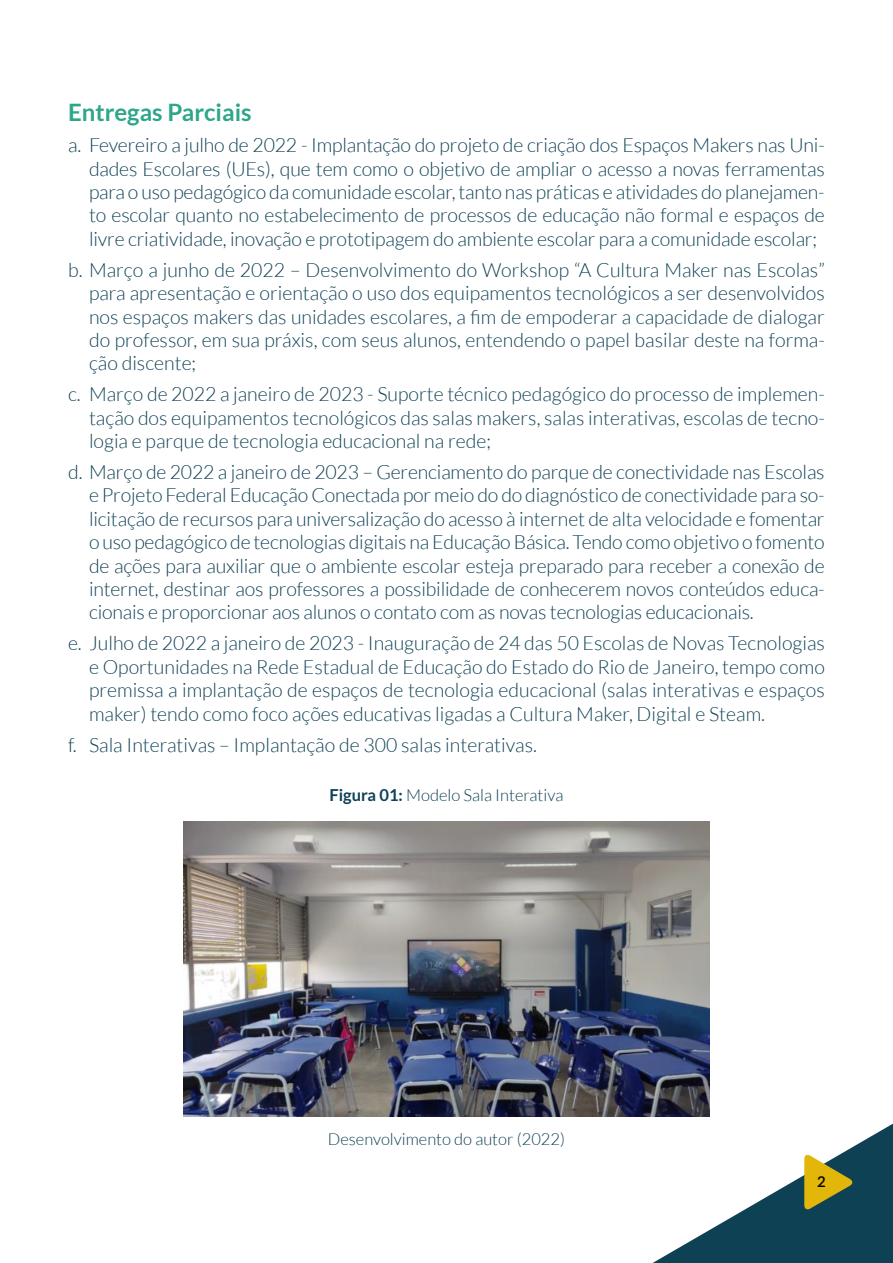
<style>
.page{position:relative;width:893px;height:1263px;background:#fff}
.page>*{position:absolute;margin:0;border:0;box-sizing:border-box;transform-origin:0 0}
.t1{font:700 24px "Lato";color:#2ea689}
.t2{font:300 19.5px/23.4px "Lato";color:#0f4155;text-align:justify}
.t3{font:300 16.5px "Lato";color:#0f4155}
.t4{font:600 15px "Lato";color:#000}
.s1{font-weight:700}
</style>
<div class="page">
<svg style="left:514px;top:1097px;width:379px;height:166px"></svg>
<svg style="left:804px;top:1154px;width:49px;height:56px;background:#928d36"></svg>
<img style="left:184px;top:821px;width:525px;height:295px">
<p class="t1" style="left:68px;top:99px;width:185px">Entregas Parciais</p>
<p class="t2" style="left:89px;top:134px;width:737px;text-indent:-21px">a. Fevereiro a julho de 2022 - Implantação do projeto de criação dos Espaços Makers nas Uni&shy;dades Escolares (UEs), que tem como o objetivo de ampliar o acesso a novas ferramentas para o uso pedagógico da comunidade escolar, tanto nas práticas e atividades do planejamen&shy;to escolar quanto no estabelecimento de processos de educação não formal e espaços de livre criatividade, inovação e prototipagem do ambiente escolar para a comunidade escolar;</p>
<p class="t2" style="left:89px;top:258px;width:737px;text-indent:-21px">b. Março a junho de 2022 – Desenvolvimento do Workshop “A Cultura Maker nas Escolas” para apresentação e orientação o uso dos equipamentos tecnológicos a ser desenvolvidos nos espaços makers das unidades escolares, a fim de empoderar a capacidade de dialogar do professor, em sua práxis, com seus alunos, entendendo o papel basilar deste na forma&shy;ção discente;</p>
<p class="t2" style="left:89px;top:383px;width:737px;text-indent:-21px">c. Março de 2022 a janeiro de 2023 - Suporte técnico pedagógico do processo de implemen&shy;tação dos equipamentos tecnológicos das salas makers, salas interativas, escolas de tecno&shy;logia e parque de tecnologia educacional na rede;</p>
<p class="t2" style="left:89px;top:460px;width:737px;text-indent:-21px">d. Março de 2022 a janeiro de 2023 – Gerenciamento do parque de conectividade nas Escolas e Projeto Federal Educação Conectada por meio do do diagnóstico de conectividade para so&shy;licitação de recursos para universalização do acesso à internet de alta velocidade e fomentar o uso pedagógico de tecnologias digitais na Educação Básica. Tendo como objetivo o fomento de ações para auxiliar que o ambiente escolar esteja preparado para receber a conexão de internet, destinar aos professores a possibilidade de conhecerem novos conteúdos educa&shy;cionais e proporcionar aos alunos o contato com as novas tecnologias educacionais.</p>
<p class="t2" style="left:89px;top:632px;width:737px;text-indent:-21px">e. Julho de 2022 a janeiro de 2023 - Inauguração de 24 das 50 Escolas de Novas Tecnologias e Oportunidades na Rede Estadual de Educação do Estado do Rio de Janeiro, tempo como premissa a implantação de espaços de tecnologia educacional (salas interativas e espaços maker) tendo como foco ações educativas ligadas a Cultura Maker, Digital e Steam.</p>
<p class="t2" style="left:68px;top:733px;width:470px">f. Sala Interativas – Implantação de 300 salas interativas.</p>
<p class="t3" style="left:329px;top:786px;width:236px"><span class="s1">Figura 01:</span> Modelo Sala Interativa</p>
<p class="t3" style="left:328px;top:1130px;width:239px">Desenvolvimento do autor (2022)</p>
<p class="t4" style="left:817px;top:1170px;width:10px">2</p>
</div>
